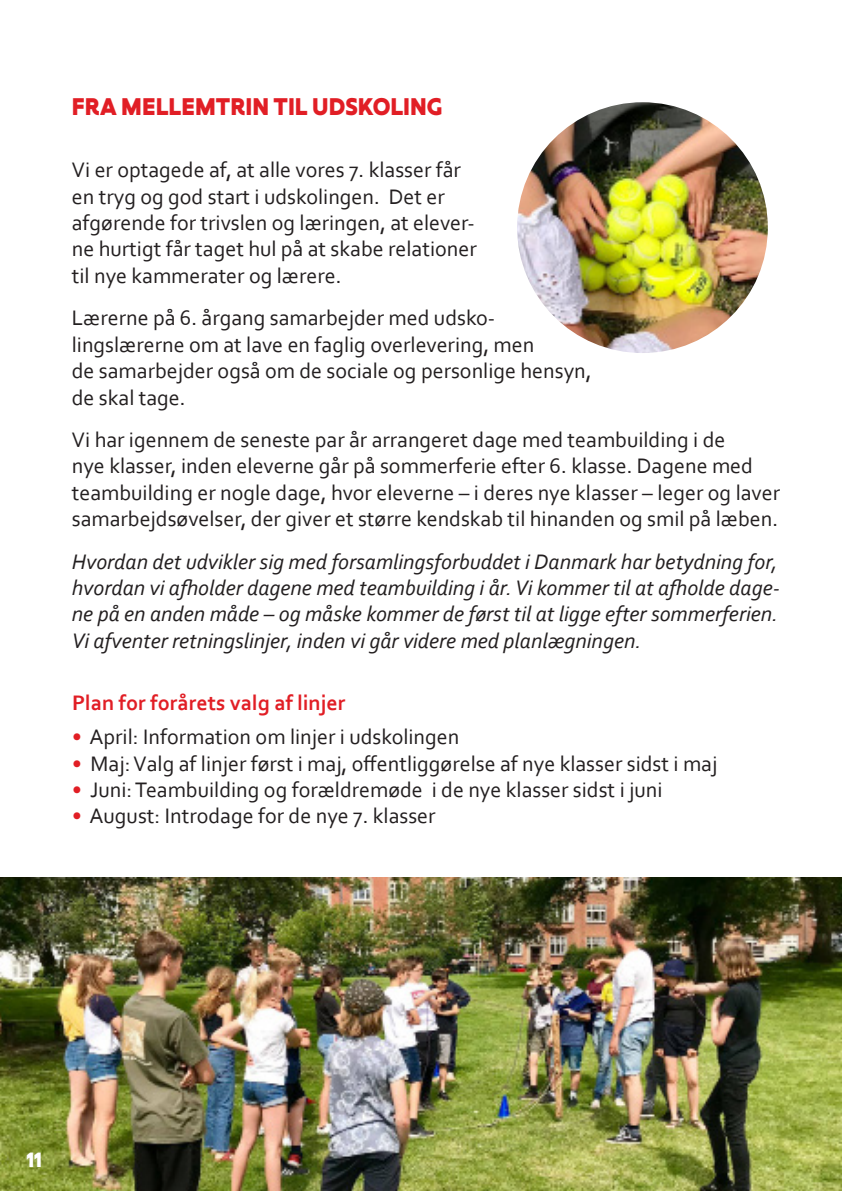
<style>
.page{position:relative;width:842px;height:1191px;background:#fff}
.page>*{position:absolute;margin:0;border:0;box-sizing:border-box;transform-origin:0 0}
.t1{font:28px "Devinyl";color:#e11e25}
.t2{font:24px "Devinyl";color:#fff}
.t3{font:22px/26.4px "Corbel";color:#231f20}
.t4{font:italic 22px/26.4px "Corbel";color:#231f20;text-align:justify}
.t5{font:700 22px "Corbel";color:#e11e25}
.s1{color:#e11e25}
</style>
<div class="page">
<img style="left:0;top:877px;width:842px;height:314px">
<img style="left:517px;top:102px;width:251px;height:251px;border-radius:125px">
<p class="t1" style="left:72px;top:92px;width:372px">FRA MELLEMTRIN TIL UDSKOLING</p>
<p class="t3" style="left:72px;top:156px;width:391px">Vi er optagede af, at alle vores 7. klasser får</p>
<p class="t3" style="left:72px;top:183px;width:375px">en tryg og god start i udskolingen. Det er</p>
<p class="t3" style="left:72px;top:209px;width:404px">afgørende for trivslen og læringen, at elever-</p>
<p class="t3" style="left:72px;top:235px;width:406px">ne hurtigt får taget hul på at skabe relationer</p>
<p class="t3" style="left:72px;top:262px;width:271px">til nye kammerater og lærere.</p>
<p class="t3" style="left:72px;top:304px;width:425px">Lærerne på 6. årgang samarbejder med udsko-</p>
<p class="t3" style="left:72px;top:331px;width:464px">lingslærerne om at lave en faglig overlevering, men</p>
<p class="t3" style="left:72px;top:357px;width:521px">de samarbejder også om de sociale og personlige hensyn,</p>
<p class="t3" style="left:72px;top:383px;width:115px">de skal tage.</p>
<p class="t3" style="left:72px;top:426px;width:710px">Vi har igennem de seneste par år arrangeret dage med teambuilding i de<br>nye klasser, inden eleverne går på sommerferie efter 6. klasse. Dagene med teambuilding er nogle dage, hvor eleverne – i deres nye klasser – leger og laver samarbejdsøvelser, der giver et større kendskab til hinanden og smil på læben.</p>
<p class="t4" style="left:72px;top:547px;width:709px">Hvordan det udvikler sig med forsamlingsforbuddet i Danmark har betydning for, hvordan vi afholder dagene med teambuilding i år. Vi kommer til at afholde dage&shy;ne på en anden måde – og måske kommer de først til at ligge efter sommerferien.<br>Vi afventer retningslinjer, inden vi går videre med planlægningen.</p>
<p class="t5" style="left:72px;top:688px;width:275px">Plan for forårets valg af linjer</p>
<p class="t3" style="left:72px;top:723px;width:389px"><span class="s1">•</span> April: Information om linjer i udskolingen</p>
<p class="t3" style="left:72px;top:749px;width:647px"><span class="s1">•</span> Maj: Valg af linjer først i maj, offentliggørelse af nye klasser sidst i maj</p>
<p class="t3" style="left:72px;top:776px;width:592px"><span class="s1">•</span> Juni: Teambuilding og forældremøde i de nye klasser sidst i juni</p>
<p class="t3" style="left:72px;top:802px;width:365px"><span class="s1">•</span> August: Introdage for de nye 7. klasser</p>
<p class="t2" style="left:26px;top:1147px;width:17px">11</p>
</div>
